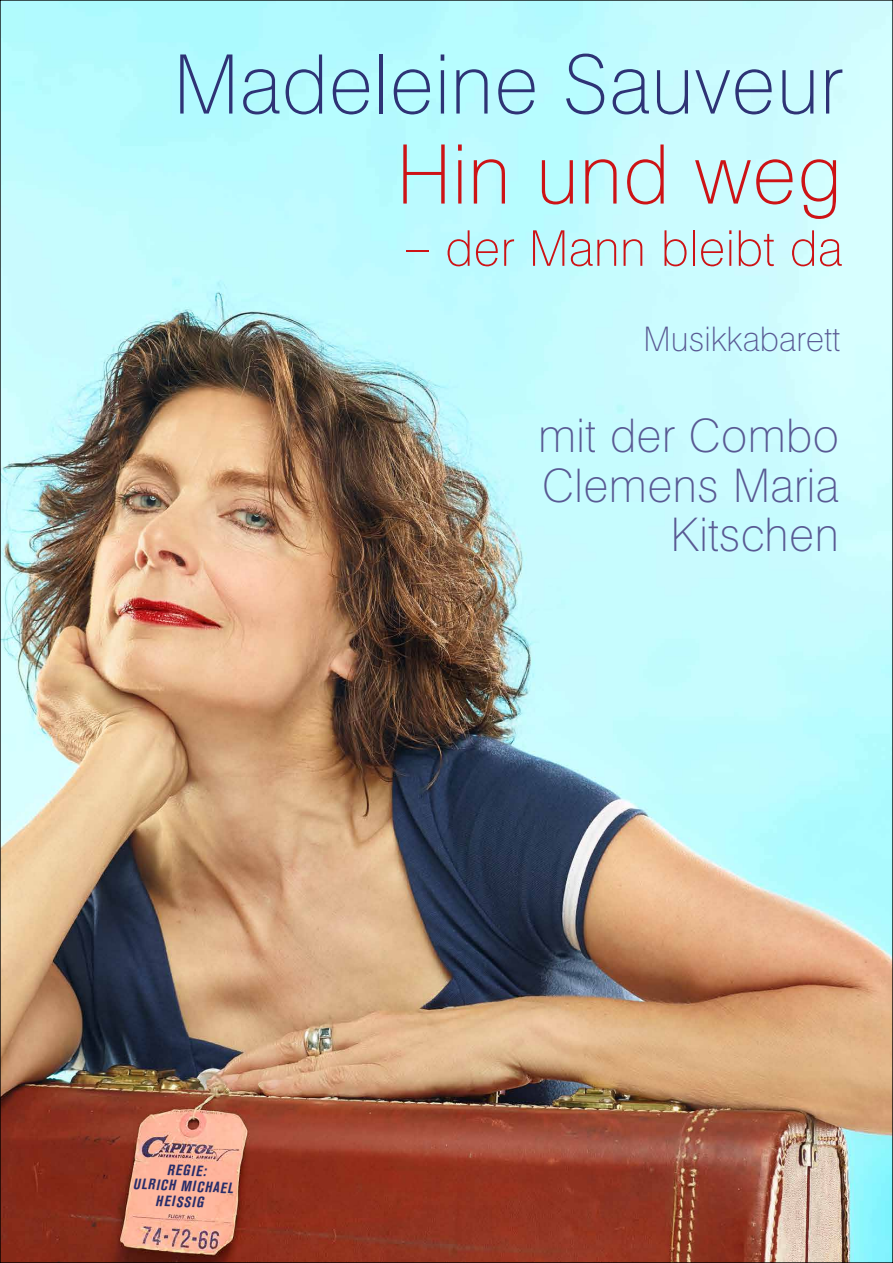
<style>
.page{position:relative;width:893px;height:1263px;background:#fff}
.page>*{position:absolute;margin:0;border:0;box-sizing:border-box;transform-origin:0 0}
.t1{font:200 83.62px "AG Buch BQ";color:#2e3375}
.t2{font:200 83.62px "AG Buch BQ";color:#cd1316}
.t3{font:200 50.25px "AG Buch BQ";color:#cd1316}
.t4{font:200 47.25px/49.5px "AG Buch BQ";color:#595993;text-align:right}
.t5{font:200 34.5px "AG Buch BQ";color:#595993}
.t6{font:italic 700 15px/15.8px "Akzidenz Grotesk Condensed BQ";color:#292d69;text-align:center}
</style>
<div class="page">
<img style="left:2px;top:2px;width:889px;height:1259px">
<h1 class="t1" style="left:174px;top:38px;width:671px">Madeleine Sauveur</h1>
<h1 class="t2" style="left:397px;top:128px;width:448px">Hin und weg</h1>
<p class="t3" style="left:405px;top:220px;width:440px">– der Mann bleibt da</p>
<p class="t5" style="left:644px;top:320px;width:198px">Musikkabarett</p>
<p class="t6" style="left:134px;top:1160px;width:102px;rotate:3deg">Regie:<br>Ulrich Michael<br>Heissig</p>
<p class="t4" style="left:538px;top:412px;width:303px">mit der Combo<br>Clemens Maria<br>Kitschen</p>
</div>
